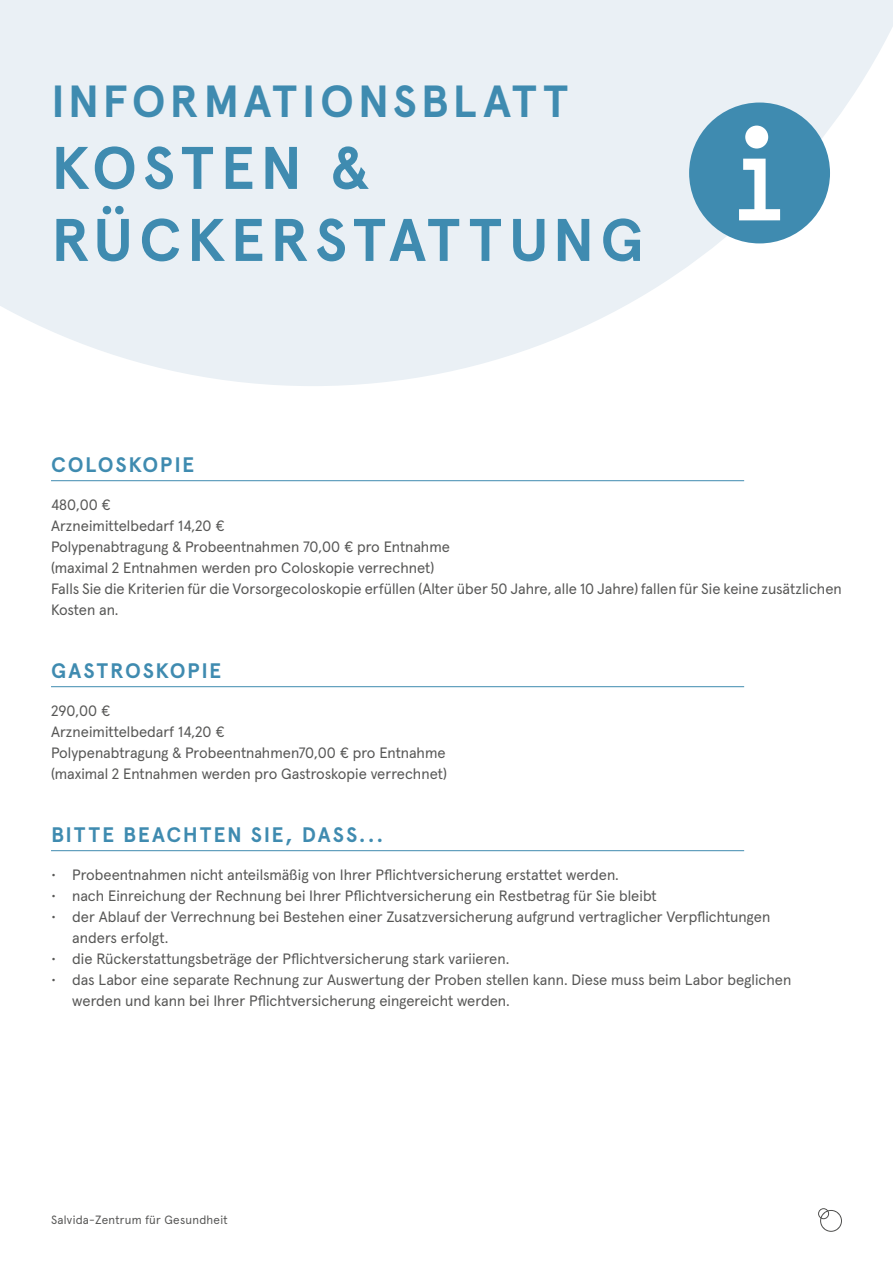
<style>
.page{position:relative;width:893px;height:1263px;background:#fff}
.page>*{position:absolute;margin:0;border:0;box-sizing:border-box;transform-origin:0 0}
.t1{font:700 60px/72px "Apercu Pro";letter-spacing:.095em;color:#3f8bb0}
.t2{font:700 45px "Apercu Pro";letter-spacing:.085em;color:#3f8bb0}
.t3{font:700 21px "Apercu Pro";letter-spacing:.08em;color:#3f8bb0}
.t4{font:15px/21px "Apercu Pro";color:#575756}
.t5{font:12px "Apercu Pro";letter-spacing:.025em;color:#575756}
</style>
<div class="page">
<svg style="left:0;top:0;width:893px;height:386px;fill:#eaf0f5"></svg>
<div style="left:689px;top:103px;width:141px;height:140px;background:#3f8bb0;border-radius:50%"></div>
<svg style="left:739px;top:158px;width:32px;height:63px"></svg>
<div style="left:739px;top:209px;width:41px;height:11px;background:#fff"></div>
<div style="left:745px;top:126px;width:23px;height:23px;background:#fff;border-radius:50%"></div>
<svg style="left:818px;top:1208px;width:24px;height:24px"></svg>
<hr style="left:51px;top:480px;width:693px;height:1px;background:#3f8bb0">
<hr style="left:51px;top:686px;width:693px;height:1px;background:#3f8bb0">
<hr style="left:51px;top:850px;width:693px;height:1px;background:#3f8bb0">
<h2 class="t2" style="left:51px;top:67px;width:518px">INFORMATIONSBLATT</h2>
<h1 class="t1" style="left:51px;top:130px;width:595px">KOSTEN &amp;<br>RÜCKERSTATTUNG</h1>
<h3 class="t3" style="left:51px;top:449px;width:145px">COLOSKOPIE</h3>
<p class="t4" style="left:51px;top:493px;width:792px">480,00 €<br>Arzneimittelbedarf 14,20 €<br>Polypenabtragung &amp; Probeentnahmen 70,00 € pro Entnahme<br>(maximal 2 Entnahmen werden pro Coloskopie verrechnet)<br>Falls Sie die Kriterien für die Vorsorgecoloskopie erfüllen (Alter über 50 Jahre, alle 10 Jahre) fallen für Sie keine zusätzlichen Kosten an.</p>
<h3 class="t3" style="left:51px;top:655px;width:172px">GASTROSKOPIE</h3>
<p class="t4" style="left:51px;top:699px;width:398px">290,00 €<br>Arzneimittelbedarf 14,20 €<br>Polypenabtragung &amp; Probeentnahmen70,00 € pro Entnahme (maximal 2 Entnahmen werden pro Gastroskopie verrechnet)</p>
<h3 class="t3" style="left:51px;top:819px;width:334px">BITTE BEACHTEN SIE, DASS...</h3>
<p class="t4" style="left:51px;top:863px;width:569px">• Probeentnahmen nicht anteilsmäßig von Ihrer Pflichtversicherung erstattet werden.</p>
<p class="t4" style="left:51px;top:884px;width:607px">• nach Einreichung der Rechnung bei Ihrer Pflichtversicherung ein Restbetrag für Sie bleibt</p>
<p class="t4" style="left:72px;top:905px;width:700px;text-indent:-21px">• der Ablauf der Verrechnung bei Bestehen einer Zusatzversicherung aufgrund vertraglicher Verpflichtungen anders erfolgt.</p>
<p class="t4" style="left:51px;top:947px;width:460px">• die Rückerstattungsbeträge der Pflichtversicherung stark variieren.</p>
<p class="t4" style="left:72px;top:968px;width:721px;text-indent:-21px">• das Labor eine separate Rechnung zur Auswertung der Proben stellen kann. Diese muss beim Labor beglichen werden und kann bei Ihrer Pflichtversicherung eingereicht werden.</p>
<p class="t5" style="left:51px;top:1210px;width:178px">Salvida-Zentrum für Gesundheit</p>
</div>
